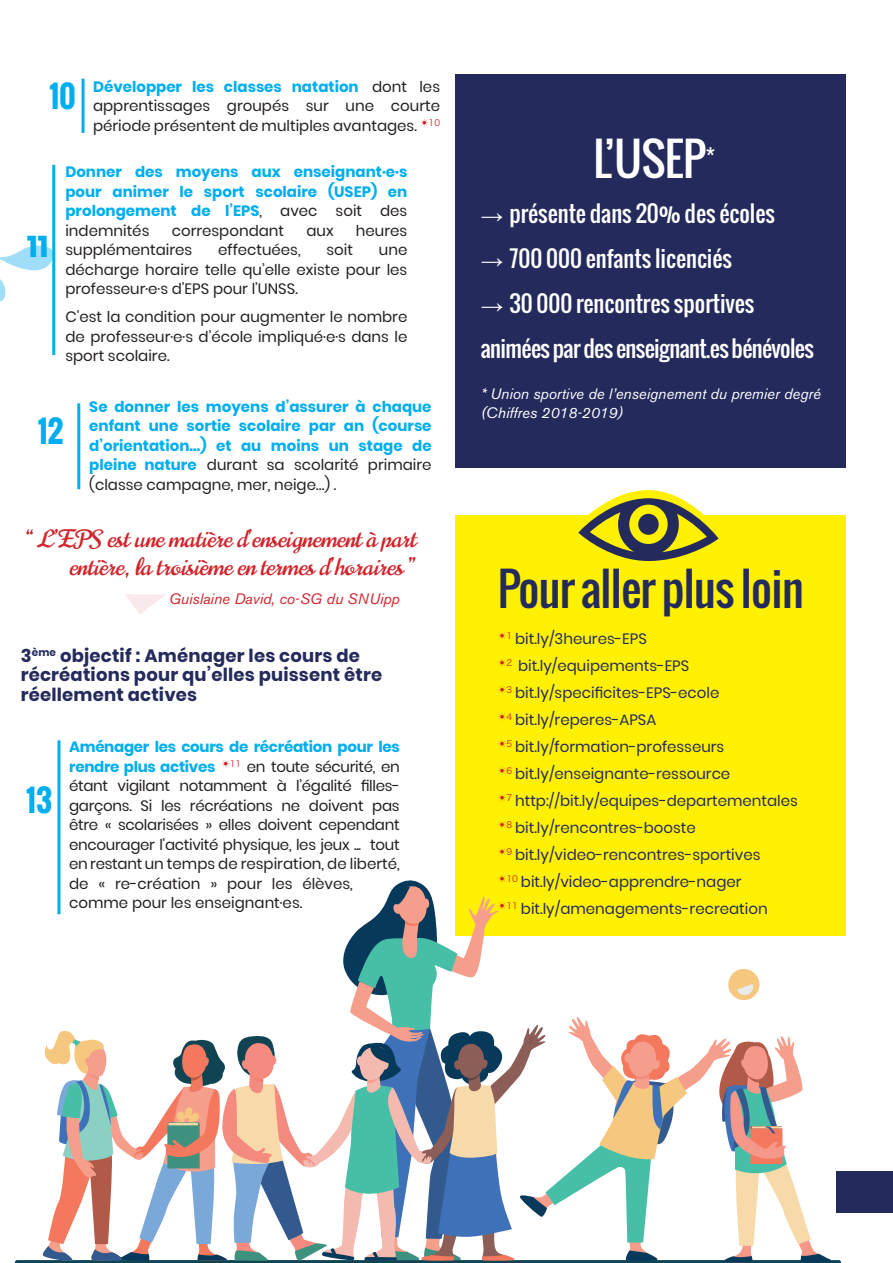
<style>
.page{position:relative;width:893px;height:1263px;background:#fff}
.page>*{position:absolute;margin:0;border:0;box-sizing:border-box;transform-origin:0 0}
.t1{font:45px "Oswald";letter-spacing:-.015em;color:#242b5c}
.t2{font:45px "Oswald";color:#fff}
.t3{font:700 30px "Oswald";color:#00aeef}
.t4{font:700 30px "Poppins";color:#00aeef}
.t5{font:24px/28.5px "Norican";color:#d1232a;text-align:right}
.t6{font:22.5px/45px "Oswald";letter-spacing:-.025em;color:#fff}
.t7{font:22.5px "Oswald";color:#fff}
.t8{font:700 18px/19.5px "Poppins";letter-spacing:.01em;color:#242b5c}
.classique{font:15px/19.5px "Poppins";color:#231f20;text-align:justify}
.classique-2{font:15px/19.5px "Poppins";letter-spacing:-.02em;color:#231f20}
.t9{font:15px "Poppins";color:#242b5c}
.classique-3{font:700 15px/19.5px "Poppins";color:#00aeef;text-align:justify}
.classique-4{font:italic 15px/19.5px "Akzidenz Grotesk BE";color:#fff}
.classique-5{font:italic 15px "Akzidenz Grotesk BE";color:#d1232a}
.s1{font-weight:700;color:#00aeef}
.s2{font-weight:400;color:#231f20}
.s3{font-family:"Arial"}
</style>
<div class="page">
<div style="left:455px;top:514px;width:391px;height:421px;background:#fff101"></div>
<svg style="left:578px;top:490px;width:141px;height:71px"></svg>
<div style="left:638px;top:514px;width:21px;height:21px;background:#242b5c;border-radius:50%"></div>
<svg style="left:15px;top:879px;width:826px;height:384px"></svg>
<div style="left:455px;top:74px;width:391px;height:394px;background:#242b5c"></div>
<hr style="left:57px;top:740px;width:3px;height:174px;background:#00aeef">
<svg style="left:125px;top:594px;width:40px;height:20px"></svg>
<svg style="left:0;top:242px;width:56px;height:71px"></svg>
<hr style="left:77px;top:403px;width:3px;height:86px;background:#00aeef">
<hr style="left:82px;top:79px;width:3px;height:54px;background:#00aeef">
<div style="left:837px;top:1171px;width:56px;height:41px;background:#242b5c"></div>
<hr style="left:52px;top:165px;width:3px;height:190px;background:#00aeef">
<p class="t3" style="left:49px;top:74px;width:28px">10</p>
<p class="classique" style="left:93px;top:77px;width:349px"><span class="s1">Développer les classes natation</span> dont les apprentissages groupés sur une courte période présentent de multiples avantages. <sup>☀10</sup></p>
<p class="classique-3" style="left:65px;top:162px;width:343px">Donner des moyens aux enseignant·e·s pour animer le sport scolaire (USEP) en prolongement de l’EPS<span class="s2">, avec soit des indemnités</span></p>
<p class="classique" style="left:172px;top:221px;width:114px">correspondant</p>
<p class="classique" style="left:306px;top:221px;width:29px">aux</p>
<p class="classique" style="left:356px;top:221px;width:53px">heures</p>
<p class="classique" style="left:65px;top:240px;width:128px">supplémentaires</p>
<p class="classique" style="left:218px;top:240px;width:84px">effectuées,</p>
<p class="classique" style="left:326px;top:240px;width:28px">soit</p>
<p class="t4" style="left:27px;top:229px;width:23px">11</p>
<p class="classique" style="left:65px;top:240px;width:343px;text-indent:313px">une décharge horaire telle qu’elle existe pour les professeur·e·s d’EPS pour l’UNSS.</p>
<p class="classique" style="left:65px;top:307px;width:343px">C’est la condition pour augmenter le nombre de professeur·e·s d’école impliqué·e·s dans le sport scolaire.</p>
<p class="t3" style="left:38px;top:409px;width:27px">12</p>
<p class="classique-3" style="left:89px;top:397px;width:344px">Se donner les moyens d’assurer à chaque enfant une sortie scolaire par an (course d’orientation…) et au moins un stage de pleine nature <span class="s2">durant sa scolarité primaire (classe campagne, mer, neige…) .</span></p>
<p class="t5" style="left:26px;top:525px;width:393px">“ L’EPS est une matière d’enseignement à part entière, la troisième en termes d’horaires ”</p>
<p class="classique-5" style="left:169px;top:589px;width:232px">Guislaine David, co-SG du SNUipp</p>
<p class="t8" style="left:21px;top:646px;width:363px">3<sup>ème</sup> objectif : Aménager les cours de récréations pour qu’elles puissent être réellement actives</p>
<p class="classique-2" style="left:69px;top:737px;width:332px"><span class="s1">Aménager les cours de récréation pour les rendre plus actives</span> <sup>☀11</sup> en toute sécurité, en étant vigilant notamment à l’égalité filles&shy;garçons. Si les récréations ne doivent pas être « scolarisées » elles doivent cependant encourager l’activité physique, les jeux ... tout en restant un temps de respiration, de liberté, de « re-création » pour les élèves, comme pour les enseignant·es.</p>
<p class="t3" style="left:26px;top:778px;width:28px">13</p>
<p class="t2" style="left:594px;top:124px;width:123px">L’USEP<sup>*</sup></p>
<p class="t7" style="left:481px;top:196px;width:296px"><span class="s3">→</span> présente dans 20% des écoles</p>
<p class="t7" style="left:481px;top:241px;width:253px"><span class="s3">→</span> 700 000 enfants licencié·s</p>
<p class="t6" style="left:481px;top:280px;width:335px"><span class="s3">→</span> 30 000 rencontres sportives animées par des enseignant.es bénévoles</p>
<p class="classique-4" style="left:481px;top:384px;width:342px">* Union sportive de l’enseignement du premier degré (Chiffres 2018-2019)</p>
<p class="t1" style="left:498px;top:555px;width:307px">Pour aller plus loin</p>
<p class="t9" style="left:498px;top:630px;width:150px"><sup>☀1</sup> bit.ly/3heures-EPS</p>
<p class="t9" style="left:498px;top:657px;width:193px"><sup>☀2</sup> bit.ly/equipements-EPS</p>
<p class="t9" style="left:498px;top:684px;width:223px"><sup>☀3</sup> bit.ly/specificites-EPS-ecole</p>
<p class="t9" style="left:498px;top:711px;width:160px"><sup>☀4</sup> bit.ly/reperes-APSA</p>
<p class="t9" style="left:498px;top:738px;width:228px"><sup>☀5</sup> bit.ly/formation-professeurs</p>
<p class="t9" style="left:498px;top:765px;width:234px"><sup>☀6</sup> bit.ly/enseignante-ressource</p>
<p class="t9" style="left:498px;top:792px;width:302px"><sup>☀7</sup> http://bit.ly/equipes-departementales</p>
<p class="t9" style="left:498px;top:819px;width:199px"><sup>☀8</sup> bit.ly/rencontres-booste</p>
<p class="t9" style="left:498px;top:846px;width:264px"><sup>☀9</sup> bit.ly/video-rencontres-sportives</p>
<p class="t9" style="left:498px;top:873px;width:245px"><sup>☀10</sup> bit.ly/video-apprendre-nager</p>
<p class="t9" style="left:498px;top:900px;width:271px"><sup>☀11</sup> bit.ly/amenagements-recreation</p>
</div>
